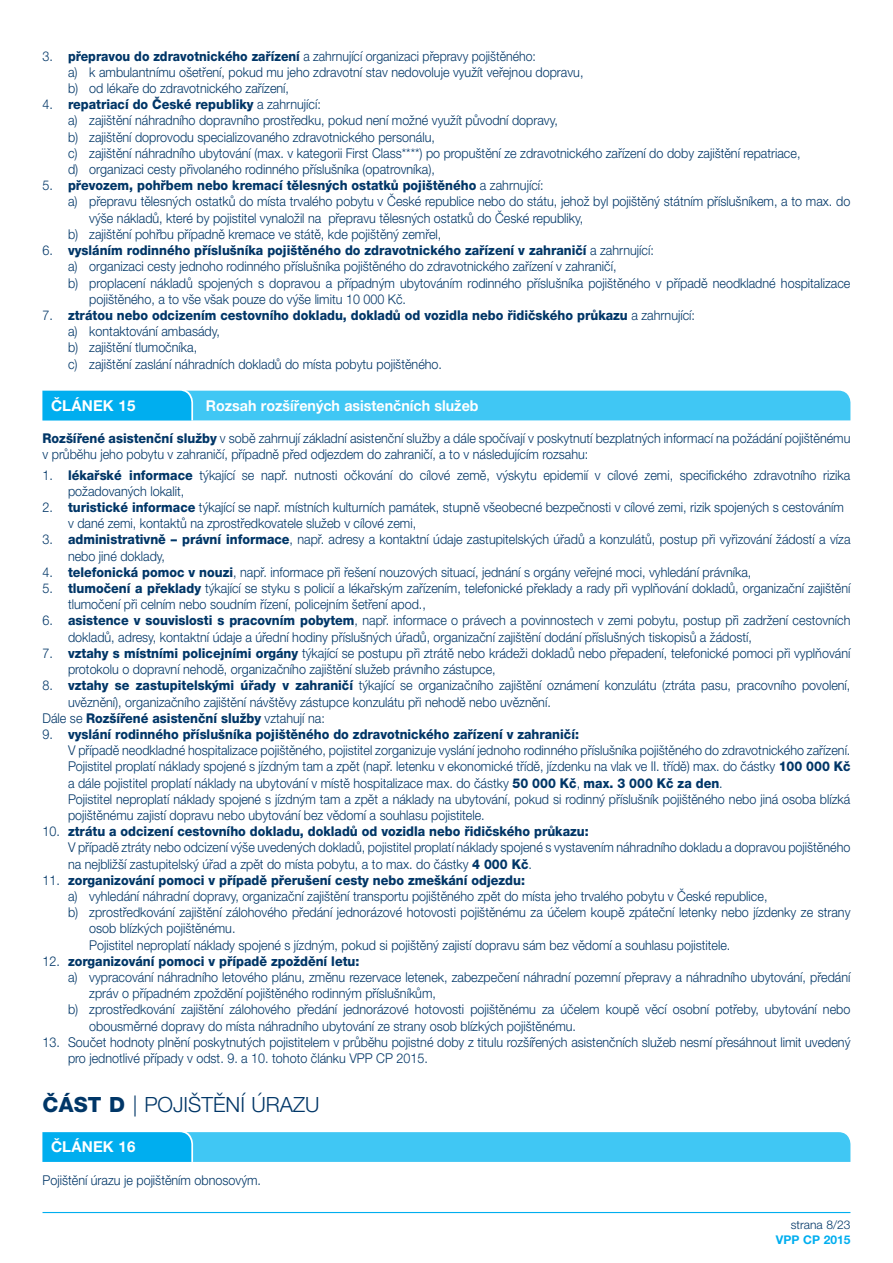
<style>
.page{position:relative;width:893px;height:1263px;background:#fff}
.page>*{position:absolute;margin:0;border:0;box-sizing:border-box;transform-origin:0 0}
.t1{font:300 21px "Helvetica Neue LT Pro";color:#003667}
.t2{font:700 15px "Helvetica Neue LT Pro";color:#fff;scale:.95 1}
.t3{font:700 15px "Helvetica Neue LT Pro";color:#fff}
.t4{font:300 13.5px/16.2px "Helvetica Neue LT Pro";color:#003667;scale:.93 1}
.t5{font:800 13.5px "Helvetica Neue LT Pro";color:#003667;scale:.93 1}
.t6{font:300 12px "Helvetica Neue LT Pro";color:#003667}
.t7{font:700 12px "Helvetica Neue LT Pro";color:#00aeef}
.s1{font-weight:800}
.s2{font-weight:300}
</style>
<div class="page">
<hr style="left:43px;top:1212px;width:807px;height:1px;background:#00aeef">
<svg style="left:43px;top:390px;width:807px;height:30px;background:#39c3f3"></svg>
<svg style="left:43px;top:1132px;width:807px;height:30px;background:#35c2f3"></svg>
<p class="t4" style="left:68px;top:47px;width:556px;text-indent:-26px">3. <span class="s1">přepravou do zdravotnického zařízení</span> a zahrnující organizaci přepravy pojištěného:<br>a) k ambulantnímu ošetření, pokud mu jeho zdravotní stav nedovoluje využít veřejnou dopravu, b) od lékaře do zdravotnického zařízení,</p>
<p class="t4" style="left:68px;top:96px;width:789px;text-indent:-26px">4. <span class="s1">repatriací do České republiky</span> a zahrnující:<br>a) zajištění náhradního dopravního prostředku, pokud není možné využít původní dopravy,<br>b) zajištění doprovodu specializovaného zdravotnického personálu,<br>c) zajištění náhradního ubytování (max. v kategorii First Class****) po propuštění ze zdravotnického zařízení do doby zajištění repatriace, d) organizaci cesty přivolaného rodinného příslušníka (opatrovníka),</p>
<p class="t5" style="left:43px;top:177px;width:540px"><span class="s2">5.</span> převozem, pohřbem nebo kremací tělesných ostatků pojištěného <span class="s2">a zahrnující:</span></p>
<p class="t4" style="left:68px;top:193px;width:843px">a) přepravu tělesných ostatků do místa trvalého pobytu v České republice nebo do státu, jehož byl pojištěný státním příslušníkem, a to max. do</p>
<p class="t4" style="left:89px;top:209px;width:533px">výše nákladů, které by pojistitel vynaložil na přepravu tělesných ostatků do České republiky,</p>
<p class="t4" style="left:68px;top:226px;width:403px">b) zajištění pohřbu případně kremace ve státě, kde pojištěný zemřel,</p>
<p class="t5" style="left:43px;top:242px;width:659px"><span class="s2">6.</span> vysláním rodinného příslušníka pojištěného do zdravotnického zařízení v zahraničí <span class="s2">a zahrnující:</span></p>
<p class="t4" style="left:68px;top:258px;width:591px">a) organizaci cesty jednoho rodinného příslušníka pojištěného do zdravotnického zařízení v zahraničí,</p>
<p class="t4" style="left:68px;top:274px;width:843px">b) proplacení nákladů spojených s dopravou a případným ubytováním rodinného příslušníka pojištěného v případě neodkladné hospitalizace</p>
<p class="t4" style="left:89px;top:290px;width:342px">pojištěného, a to vše však pouze do výše limitu 10 000 Kč.</p>
<p class="t4" style="left:68px;top:307px;width:676px;text-indent:-26px">7. <span class="s1">ztrátou nebo odcizením cestovního dokladu, dokladů od vozidla nebo řidičského průkazu</span> a zahrnující: a) kontaktování ambasády,<br>b) zajištění tlumočníka,<br>c) zajištění zaslání náhradních dokladů do místa pobytu pojištěného.</p>
<p class="t3" style="left:51px;top:396px;width:86px">ČLÁNEK 15</p>
<p class="t2" style="left:206px;top:396px;width:289px">Rozsah rozšířených asistenčních služeb</p>
<p class="t4" style="left:43px;top:430px;width:870px"><span class="s1">Rozšířené asistenční služby</span> v sobě zahrnují základní asistenční služby a dále spočívají v poskytnutí bezplatných informací na požádání pojištěnému v průběhu jeho pobytu v zahraničí, případně před odjezdem do zahraničí, a to v následujícím rozsahu:</p>
<p class="t4" style="left:68px;top:466px;width:843px;text-indent:-26px">1. <span class="s1">lékařské informace</span> týkající se např. nutnosti očkování do cílové země, výskytu epidemií v cílové zemi, specifického zdravotního rizika požadovaných lokalit,</p>
<p class="t4" style="left:68px;top:499px;width:836px;text-indent:-26px">2. <span class="s1">turistické informace</span> týkající se např. místních kulturních památek, stupně všeobecné bezpečnosti v cílové zemi, rizik spojených s cestováním v dané zemi, kontaktů na zprostředkovatele služeb v cílové zemi,</p>
<p class="t4" style="left:68px;top:531px;width:843px;text-indent:-26px">3. <span class="s1">administrativně – právní informace</span>, např. adresy a kontaktní údaje zastupitelských úřadů a konzulátů, postup při vyřizování žádostí a víza nebo jiné doklady,</p>
<p class="t4" style="left:43px;top:564px;width:764px">4. <span class="s1">telefonická pomoc v nouzi</span>, např. informace při řešení nouzových situací, jednání s orgány veřejné moci, vyhledání právníka,</p>
<p class="t4" style="left:68px;top:580px;width:843px;text-indent:-26px">5. <span class="s1">tlumočení a překlady</span> týkající se styku s policií a lékařským zařízením, telefonické překlady a rady při vyplňování dokladů, organizační zajištění tlumočení při celním nebo soudním řízení, policejním šetření apod.,</p>
<p class="t4" style="left:68px;top:612px;width:843px;text-indent:-26px">6. <span class="s1">asistence v souvislosti s pracovním pobytem</span>, např. informace o právech a povinnostech v zemi pobytu, postup při zadržení cestovních dokladů, adresy, kontaktní údaje a úřední hodiny příslušných úřadů, organizační zajištění dodání příslušných tiskopisů a žádostí,</p>
<p class="t4" style="left:68px;top:645px;width:843px;text-indent:-26px">7. <span class="s1">vztahy s místními policejními orgány</span> týkající se postupu při ztrátě nebo krádeži dokladů nebo přepadení, telefonické pomoci při vyplňování protokolu o dopravní nehodě, organizačního zajištění služeb právního zástupce,</p>
<p class="t4" style="left:43px;top:677px;width:870px">8. <span class="s1">vztahy se zastupitelskými úřady v zahraničí</span> týkající se organizačního zajištění oznámení konzulátu (ztráta pasu, pracovního povolení,</p>
<p class="t4" style="left:68px;top:693px;width:521px">uvěznění), organizačního zajištění návštěvy zástupce konzulátu při nehodě nebo uvěznění.</p>
<p class="t5" style="left:43px;top:710px;width:305px"><span class="s2">Dále se</span> Rozšířené asistenční služby <span class="s2">vztahují na:</span></p>
<p class="t4" style="left:68px;top:726px;width:843px;text-indent:-26px">9. <span class="s1">vyslání rodinného příslušníka pojištěného do zdravotnického zařízení v zahraničí:<br></span>V případě neodkladné hospitalizace pojištěného, pojistitel zorganizuje vyslání jednoho rodinného příslušníka pojištěného do zdravotnického zařízení.<br>Pojistitel proplatí náklady spojené s jízdným tam a zpět (např. letenku v ekonomické třídě, jízdenku na vlak ve II. třídě) max. do částky <span class="s1">100 000 Kč </span>a dále pojistitel proplatí náklady na ubytování v místě hospitalizace max. do částky <span class="s1">50 000 Kč</span>, <span class="s1">max. 3 000 Kč za den</span>.<br>Pojistitel neproplatí náklady spojené s jízdným tam a zpět a náklady na ubytování, pokud si rodinný příslušník pojištěného nebo jiná osoba blízká pojištěnému zajistí dopravu nebo ubytování bez vědomí a souhlasu pojistitele.</p>
<p class="t4" style="left:68px;top:823px;width:843px;text-indent:-26px">10. <span class="s1">ztrátu a odcizení cestovního dokladu, dokladů od vozidla nebo řidičského průkazu:<br></span>V případě ztráty nebo odcizení výše uvedených dokladů, pojistitel proplatí náklady spojené s vystavením náhradního dokladu a dopravou pojištěného na nejbližší zastupitelský úřad a zpět do místa pobytu, a to max. do částky <span class="s1">4 000 Kč</span>.</p>
<p class="t5" style="left:43px;top:872px;width:520px"><span class="s2">11.</span> zorganizování pomoci v případě přerušení cesty nebo zmeškání odjezdu:</p>
<p class="t4" style="left:68px;top:888px;width:754px">a) vyhledání náhradní dopravy, organizační zajištění transportu pojištěného zpět do místa jeho trvalého pobytu v České republice,</p>
<p class="t4" style="left:68px;top:904px;width:843px">b) zprostředkování zajištění zálohového předání jednorázové hotovosti pojištěnému za účelem koupě zpáteční letenky nebo jízdenky ze strany</p>
<p class="t4" style="left:89px;top:920px;width:159px">osob blízkých pojištěnému.</p>
<p class="t4" style="left:89px;top:936px;width:691px">Pojistitel neproplatí náklady spojené s jízdným, pokud si pojištěný zajistí dopravu sám bez vědomí a souhlasu pojistitele.</p>
<p class="t5" style="left:43px;top:953px;width:342px"><span class="s2">12.</span> zorganizování pomoci v případě zpoždění letu:</p>
<p class="t4" style="left:68px;top:969px;width:843px">a) vypracování náhradního letového plánu, změnu rezervace letenek, zabezpečení náhradní pozemní přepravy a náhradního ubytování, předání</p>
<p class="t4" style="left:89px;top:985px;width:374px">zpráv o případném zpoždění pojištěného rodinným příslušníkům,</p>
<p class="t4" style="left:68px;top:1001px;width:843px">b) zprostředkování zajištění zálohového předání jednorázové hotovosti pojištěnému za účelem koupě věcí osobní potřeby, ubytování nebo</p>
<p class="t4" style="left:89px;top:1017px;width:525px">obousměrné dopravy do místa náhradního ubytování ze strany osob blízkých pojištěnému.</p>
<p class="t4" style="left:68px;top:1033px;width:843px;text-indent:-26px">13. Součet hodnoty plnění poskytnutých pojistitelem v průběhu pojistné doby z titulu rozšířených asistenčních služeb nesmí přesáhnout limit uvedený pro jednotlivé případy v odst. 9. a 10. tohoto článku VPP CP 2015.</p>
<h1 class="t1" style="left:43px;top:1091px;width:279px"><span class="s1">ČÁST D</span> | POJIŠTĚNÍ ÚRAZU</h1>
<p class="t3" style="left:51px;top:1138px;width:86px">ČLÁNEK 16</p>
<p class="t4" style="left:43px;top:1171px;width:237px">Pojištění úrazu je pojištěním obnosovým.</p>
<p class="t6" style="left:791px;top:1218px;width:61px">strana 8/23</p>
<p class="t7" style="left:776px;top:1232px;width:76px">VPP CP 2015</p>
</div>
